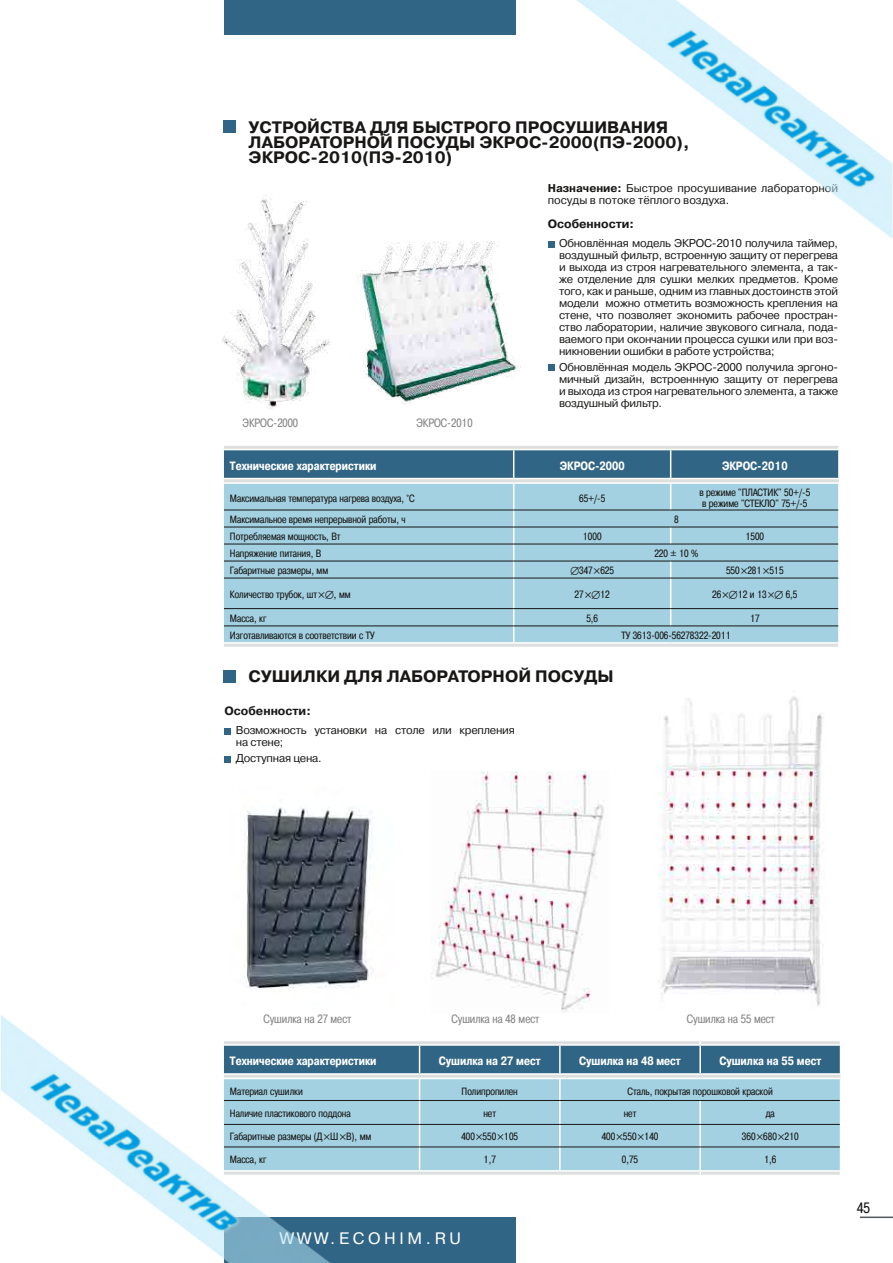
<style>
.page{position:relative;width:893px;height:1263px;background:#fff}
.page>*{position:absolute;margin:0;border:0;box-sizing:border-box;transform-origin:0 0}
.t1{font:700 16.5px "Pragmatica C";color:#181716}
.t2{font:16.5px "Pragmatica C";letter-spacing:.22em;color:#fff}
.t3{font:15px "Pragmatica Cond C";color:#181716}
.t4{font:700 12px "Pragmatica Cond C";color:#fff}
.t5{font:12px "Pragmatica Cond C";color:#868786}
.t6{font:700 12px "Pragmatica C";color:#181716}
.t7{font:11.25px/12px "Pragmatica C";letter-spacing:-.02em;color:#181716;text-align:justify}
.t8{font:11.25px/12px "Pragmatica C";color:#181716}
.t9{font:10.5px/10.5px "Pragmatica Cond C";color:#181716}
.s1{font-weight:700}
</style>
<div class="page">
<img style="left:0;top:0;width:893px;height:1263px">
<svg style="left:224px;top:1041px;width:617px;height:134px"></svg>
<svg style="left:224px;top:446px;width:616px;height:132px"></svg>
<svg style="left:319px;top:591px;width:17px;height:9px"></svg>
<svg style="left:585px;top:591px;width:15px;height:8px"></svg>
<svg style="left:723px;top:591px;width:14px;height:8px"></svg>
<svg style="left:768px;top:591px;width:15px;height:8px"></svg>
<h1 class="t1" style="left:249px;top:118px;width:36px">УСТРОЙ</h1>
<h1 class="t1" style="left:320px;top:118px;width:146px">СТВА ДЛЯ БЫ СТРО</h1>
<h1 class="t1" style="left:489px;top:118px;width:40px">ГО ПРО</h1>
<h1 class="t1" style="left:553px;top:118px;width:80px">СУШИВАНИ</h1>
<h1 class="t1" style="left:656px;top:118px;width:14px">Я</h1>
<h1 class="t1" style="left:249px;top:133px;width:13px">ЛАБОРАТОРНОЙ</h1>
<h1 class="t1" style="left:397px;top:133px;width:108px">ПОСУДЫ ЭКРО</h1>
<h1 class="t1" style="left:529px;top:133px;width:162px">С-2000(ПЭ-2000),</h1>
<h1 class="t1" style="left:249px;top:148px;width:26px">ЭКРО</h1>
<h1 class="t1" style="left:298px;top:148px;width:156px">С-2010(ПЭ-2010)</h1>
<p class="t5" style="left:243px;top:416px;width:57px">ЭКРОС-2000</p>
<p class="t5" style="left:416px;top:416px;width:58px">ЭКРОС-2010</p>
<p class="t8" style="left:548px;top:182px;width:292px"><span class="s1">Назначение:</span> Быстрое просушивание лабораторной посуды в потоке тёплого воздуха.</p>
<p class="t7" style="left:559px;top:237px;width:281px">Обновлённая модель ЭКРОС-2010 получила таймер, воздушный фильтр, встроенную защиту от перегрева и выхода из строя нагревательного элемента, а так&shy;же отделение для сушки мелких предметов. Кроме того, как и раньше, одним из главных достоинств этой модели можно отметить возможность крепления на стене, что позволяет экономить рабочее простран&shy;ство лаборатории, наличие звукового сигнала, пода&shy;ваемого при окончании процесса сушки или при воз&shy;никновении ошибки в работе устройства;</p>
<p class="t7" style="left:559px;top:361px;width:281px">Обновлённая модель ЭКРОС-2000 получила эргоно&shy;мичный дизайн, встроеннную защиту от перегрева и выхода из строя нагревательного элемента, а также воздушный фильтр.</p>
<p class="t6" style="left:548px;top:217px;width:88px">Особенности:</p>
<p class="t4" style="left:230px;top:459px;width:148px">Технические характеристики</p>
<p class="t4" style="left:560px;top:459px;width:66px">ЭКРОС-2000</p>
<p class="t4" style="left:722px;top:459px;width:67px">ЭКРОС-2010</p>
<p class="t9" style="left:230px;top:493px;width:186px">Максимальная температура нагрева воздуха, °С</p>
<p class="t9" style="left:579px;top:493px;width:28px">65+/-5</p>
<p class="t9" style="left:699px;top:487px;width:112px">в режиме "ПЛАСТИК" 50+/-5 в режиме "СТЕКЛО" 75+/-5</p>
<p class="t9" style="left:230px;top:514px;width:177px">Максимальное время непрерывной работы, ч</p>
<p class="t9" style="left:674px;top:514px;width:6px">8</p>
<p class="t9" style="left:230px;top:531px;width:112px">Потребляемая мощность, Вт</p>
<p class="t9" style="left:583px;top:531px;width:20px">1000</p>
<p class="t9" style="left:745px;top:531px;width:20px">1500</p>
<p class="t9" style="left:230px;top:548px;width:93px">Напряжение питания, В</p>
<p class="t9" style="left:654px;top:548px;width:45px">220 ± 10 %</p>
<p class="t9" style="left:230px;top:565px;width:100px">Габаритные размеры, мм</p>
<p class="t9" style="left:579px;top:565px;width:36px">347 625</p>
<p class="t9" style="left:726px;top:565px;width:59px">550 281 515</p>
<p class="t9" style="left:230px;top:589px;width:89px">Количество трубок, шт</p>
<p class="t9" style="left:339px;top:589px;width:13px">мм</p>
<p class="t9" style="left:575px;top:589px;width:11px">27</p>
<p class="t9" style="left:600px;top:589px;width:11px">12</p>
<p class="t9" style="left:712px;top:589px;width:11px">26</p>
<p class="t9" style="left:738px;top:589px;width:30px">12 и 13</p>
<p class="t9" style="left:786px;top:589px;width:13px">6,5</p>
<p class="t9" style="left:230px;top:613px;width:38px">Масса, кг</p>
<p class="t9" style="left:586px;top:613px;width:13px">5,6</p>
<p class="t9" style="left:750px;top:613px;width:11px">17</p>
<p class="t9" style="left:230px;top:630px;width:146px">Изготавливаются в соответствии с ТУ</p>
<p class="t9" style="left:622px;top:630px;width:111px">ТУ 3613-006-56278322-2011</p>
<h1 class="t1" style="left:249px;top:667px;width:55px">СУШИЛКИ</h1>
<h1 class="t1" style="left:344px;top:667px;width:56px">ДЛЯ ЛАБОРАТОРНОЙ</h1>
<h1 class="t1" style="left:535px;top:667px;width:77px">ПОСУДЫ</h1>
<p class="t6" style="left:224px;top:704px;width:88px">Особенности:</p>
<p class="t7" style="left:236px;top:724px;width:281px">Возможность установки на столе или крепления на стене;</p>
<p class="t7" style="left:236px;top:752px;width:87px">Доступная цена.</p>
<p class="t5" style="left:263px;top:1012px;width:89px">Сушилка на 27 мест</p>
<p class="t5" style="left:451px;top:1012px;width:89px">Сушилка на 48 мест</p>
<p class="t5" style="left:687px;top:1012px;width:89px">Сушилка на 55 мест</p>
<p class="t4" style="left:230px;top:1054px;width:148px">Технические характеристики</p>
<p class="t4" style="left:439px;top:1054px;width:103px">Сушилка на 27 мест</p>
<p class="t4" style="left:579px;top:1054px;width:103px">Сушилка на 48 мест</p>
<p class="t4" style="left:720px;top:1054px;width:103px">Сушилка на 55 мест</p>
<p class="t9" style="left:230px;top:1086px;width:74px">Материал сушилки</p>
<p class="t9" style="left:462px;top:1086px;width:58px">Полипропилен</p>
<p class="t9" style="left:628px;top:1086px;width:147px">Сталь, покрытая порошковой краской</p>
<p class="t9" style="left:230px;top:1108px;width:122px">Наличие пластикового поддона</p>
<p class="t9" style="left:483px;top:1108px;width:14px">нет</p>
<p class="t9" style="left:624px;top:1108px;width:14px">нет</p>
<p class="t9" style="left:766px;top:1108px;width:11px">да</p>
<p class="t9" style="left:230px;top:1131px;width:143px">Габаритные размеры (Д Ш В), мм</p>
<p class="t9" style="left:461px;top:1131px;width:58px">400 550 105</p>
<p class="t9" style="left:602px;top:1131px;width:58px">400 550 140</p>
<p class="t9" style="left:742px;top:1131px;width:58px">360 680 210</p>
<p class="t9" style="left:230px;top:1154px;width:38px">Масса, кг</p>
<p class="t9" style="left:484px;top:1154px;width:14px">1,7</p>
<p class="t9" style="left:622px;top:1154px;width:18px">0,75</p>
<p class="t9" style="left:764px;top:1154px;width:14px">1,6</p>
<h1 class="t2" style="left:280px;top:1229px;width:182px">WWW.ECOHIM.RU</h1>
<h2 class="t3" style="left:857px;top:1199px;width:14px">45</h2>
</div>
